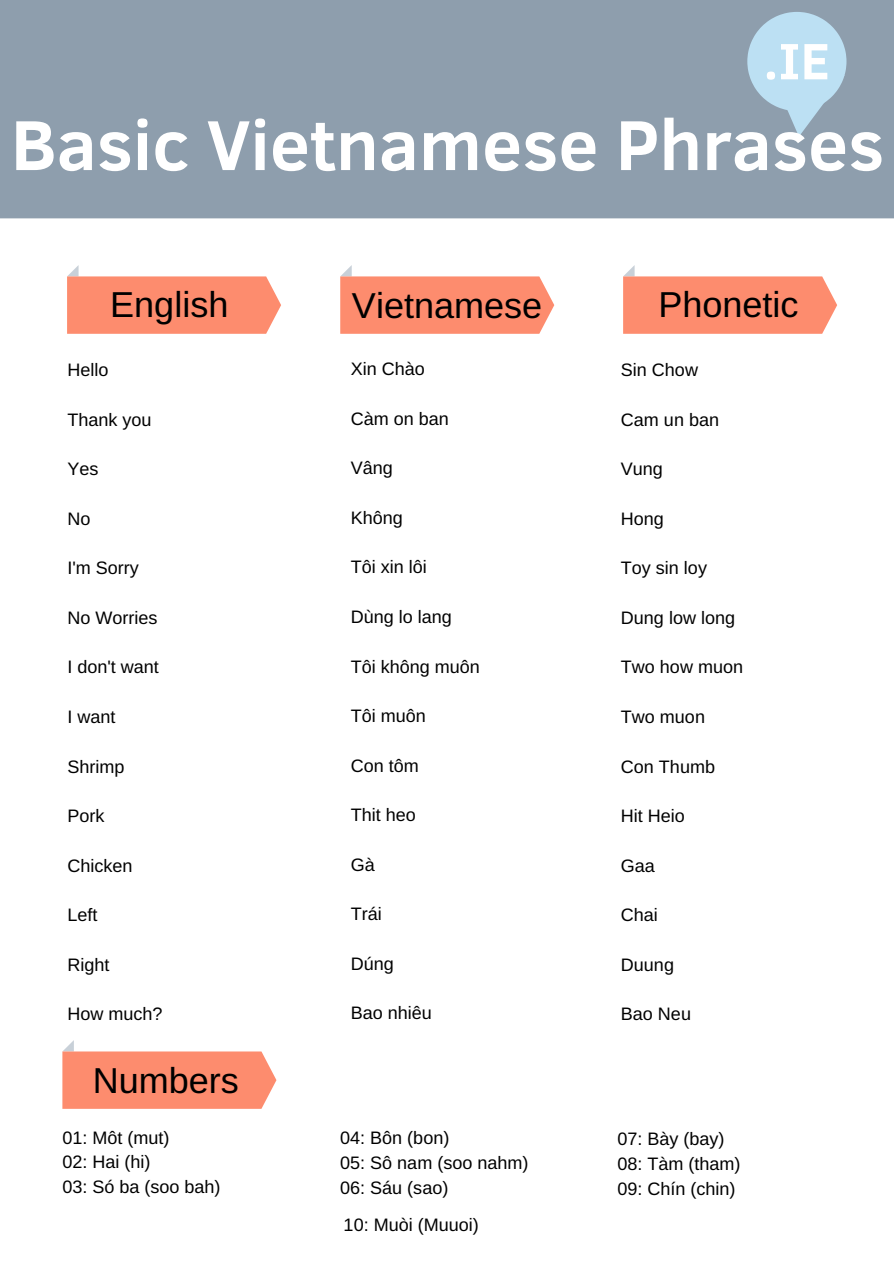
<style>
.page{position:relative;width:894px;height:1264px;background:#fff}
.page>*{position:absolute;margin:0;border:0;box-sizing:border-box;transform-origin:0 0}
.t1{font:700 72px "Clear Sans";color:#fff}
.t2{font:700 52.2px "Clear Sans";color:#fff}
.t3{font:36px "Arimo";color:#000}
.t4{font:18px/24.8px "Arimo";color:#000}
</style>
<div class="page">
<div style="left:0;top:0;width:893px;height:218px;background:#8e9ead"></div>
<svg style="left:745px;top:12px;width:101px;height:125px;background:#abc8da"></svg>
<svg style="left:67px;top:265px;width:214px;height:69px"></svg>
<svg style="left:623px;top:265px;width:213px;height:69px"></svg>
<svg style="left:340px;top:265px;width:214px;height:69px"></svg>
<svg style="left:62px;top:1040px;width:214px;height:68px"></svg>
<h2 class="t2" style="left:763px;top:23px;width:68px">.IE</h2>
<h1 class="t1" style="left:11px;top:92px;width:874px">Basic Vietnamese Phrases</h1>
<h3 class="t3" style="left:110px;top:284px;width:120px">English</h3>
<p class="t4" style="left:67px;top:357px;width:43px">Hello</p>
<p class="t4" style="left:67px;top:407px;width:86px">Thank you</p>
<p class="t4" style="left:67px;top:456px;width:33px">Yes</p>
<p class="t4" style="left:67px;top:506px;width:25px">No</p>
<p class="t4" style="left:67px;top:555px;width:73px">I'm Sorry</p>
<p class="t4" style="left:67px;top:605px;width:92px">No Worries</p>
<p class="t4" style="left:67px;top:654px;width:93px">I don't want</p>
<p class="t4" style="left:67px;top:704px;width:50px">I want</p>
<p class="t4" style="left:67px;top:754px;width:59px">Shrimp</p>
<p class="t4" style="left:67px;top:803px;width:39px">Pork</p>
<p class="t4" style="left:67px;top:853px;width:67px">Chicken</p>
<p class="t4" style="left:67px;top:902px;width:32px">Left</p>
<p class="t4" style="left:67px;top:952px;width:44px">Right</p>
<p class="t4" style="left:67px;top:1001px;width:97px">How much?</p>
<h3 class="t3" style="left:352px;top:285px;width:192px">Vietnamese</h3>
<p class="t4" style="left:350px;top:356px;width:76px">Xin Chào</p>
<p class="t4" style="left:350px;top:406px;width:100px">Càm on ban</p>
<p class="t4" style="left:350px;top:455px;width:44px">Vâng</p>
<p class="t4" style="left:350px;top:505px;width:54px">Không</p>
<p class="t4" style="left:350px;top:554px;width:78px">Tôi xin lôi</p>
<p class="t4" style="left:350px;top:604px;width:103px">Dùng lo lang</p>
<p class="t4" style="left:350px;top:654px;width:131px">Tôi không muôn</p>
<p class="t4" style="left:350px;top:703px;width:77px">Tôi muôn</p>
<p class="t4" style="left:350px;top:753px;width:70px">Con tôm</p>
<p class="t4" style="left:350px;top:802px;width:67px">Thit heo</p>
<p class="t4" style="left:350px;top:852px;width:26px">Gà</p>
<p class="t4" style="left:350px;top:901px;width:33px">Trái</p>
<p class="t4" style="left:350px;top:951px;width:45px">Dúng</p>
<p class="t4" style="left:350px;top:1000px;width:83px">Bao nhiêu</p>
<h3 class="t3" style="left:658px;top:284px;width:142px">Phonetic</h3>
<p class="t4" style="left:620px;top:357px;width:79px">Sin Chow</p>
<p class="t4" style="left:620px;top:407px;width:100px">Cam un ban</p>
<p class="t4" style="left:620px;top:456px;width:44px">Vung</p>
<p class="t4" style="left:620px;top:506px;width:45px">Hong</p>
<p class="t4" style="left:620px;top:555px;width:88px">Toy sin loy</p>
<p class="t4" style="left:620px;top:605px;width:116px">Dung low long</p>
<p class="t4" style="left:620px;top:654px;width:124px">Two how muon</p>
<p class="t4" style="left:620px;top:704px;width:86px">Two muon</p>
<p class="t4" style="left:620px;top:754px;width:96px">Con Thumb</p>
<p class="t4" style="left:620px;top:803px;width:66px">Hit Heio</p>
<p class="t4" style="left:620px;top:853px;width:36px">Gaa</p>
<p class="t4" style="left:620px;top:902px;width:39px">Chai</p>
<p class="t4" style="left:620px;top:952px;width:55px">Duung</p>
<p class="t4" style="left:620px;top:1001px;width:72px">Bao Neu</p>
<h3 class="t3" style="left:93px;top:1060px;width:148px">Numbers</h3>
<p class="t4" style="left:62px;top:1124px;width:160px">01: Môt (mut)<br>02: Hai (hi)<br>03: Só ba (soo bah)</p>
<p class="t4" style="left:340px;top:1125px;width:190px">04: Bôn (bon)<br>05: Sô nam (soo nahm)<br>06: Sáu (sao)</p>
<p class="t4" style="left:617px;top:1126px;width:125px">07: Bày (bay)<br>08: Tàm (tham)<br>09: Chín (chin)</p>
<p class="t4" style="left:343px;top:1211px;width:137px">10: Muòi (Muuoi)</p>
</div>
